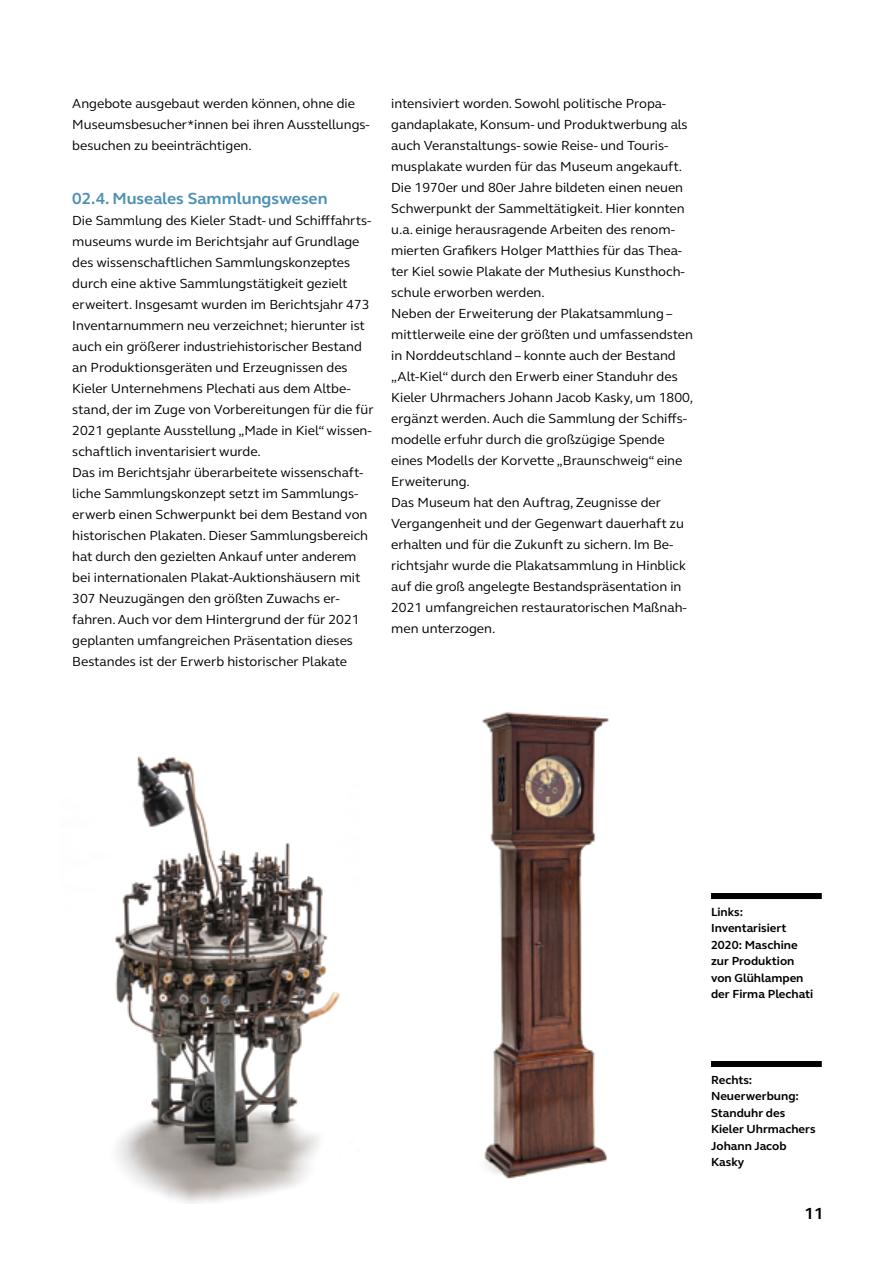
<style>
.page{position:relative;width:893px;height:1263px;background:#fff}
.page>*{position:absolute;margin:0;border:0;box-sizing:border-box;transform-origin:0 0}
.Fließtext{font:700 16.5px "FS Elliot Pro";color:#4e91b4}
.t1{font:700 16.5px "FS Elliot Pro";color:#000}
.Fließtext-2{font:13.5px/21px "FS Elliot Pro";color:#000}
.t2{font:700 12px/16.5px "FS Elliot Pro";color:#000}
</style>
<div class="page">
<img style="left:115px;top:756px;width:225px;height:447px">
<img style="left:482px;top:712px;width:127px;height:467px">
<div style="left:711px;top:1061px;width:111px;height:6px;background:#000"></div>
<div style="left:711px;top:893px;width:111px;height:6px;background:#000"></div>
<p class="Fließtext-2" style="left:72px;top:93px;width:299px">Angebote ausgebaut werden können, ohne die<br>Museumsbesucher*innen bei ihren Ausstellungs&shy;besuchen zu beeinträchtigen.</p>
<p class="Fließtext" style="left:72px;top:187px;width:257px">02.4. Museales Sammlungswesen</p>
<p class="Fließtext-2" style="left:72px;top:210px;width:303px">Die Sammlung des Kieler Stadt- und Schifffahrts&shy;museums wurde im Berichtsjahr auf Grundlage des wissenschaftlichen Sammlungskonzeptes durch eine aktive Sammlungstätigkeit gezielt erweitert. Insgesamt wurden im Berichtsjahr 473<br>Inventarnummern neu verzeichnet; hierunter ist auch ein größerer industriehistorischer Bestand an Produktionsgeräten und Erzeugnissen des Kieler Unternehmens Plechati aus dem Altbe&shy;stand, der im Zuge von Vorbereitungen für die für 2021 geplante Ausstellung „Made in Kiel“ wissen&shy;schaftlich inventarisiert wurde.</p>
<p class="Fließtext-2" style="left:72px;top:462px;width:297px">Das im Berichtsjahr überarbeitete wissenschaft&shy;liche Sammlungskonzept setzt im Sammlungs&shy;erwerb einen Schwerpunkt bei dem Bestand von historischen Plakaten. Dieser Sammlungsbereich hat durch den gezielten Ankauf unter anderem bei internationalen Plakat-Auktionshäusern mit 307 Neuzugängen den größten Zuwachs er&shy;fahren. Auch vor dem Hintergrund der für 2021 geplanten umfangreichen Präsentation dieses Bestandes ist der Erwerb historischer Plakate</p>
<p class="Fließtext-2" style="left:391px;top:93px;width:298px">intensiviert worden. Sowohl politische Propa&shy;gandaplakate, Konsum- und Produktwerbung als auch Veranstaltungs- sowie Reise- und Touris&shy;musplakate wurden für das Museum angekauft.<br>Die 1970er und 80er Jahre bildeten einen neuen Schwerpunkt der Sammeltätigkeit. Hier konnten u.a. einige herausragende Arbeiten des renom&shy;mierten Grafikers Holger Matthies für das Thea&shy;ter Kiel sowie Plakate der Muthesius Kunsthoch&shy;schule erworben werden.</p>
<p class="Fließtext-2" style="left:391px;top:303px;width:304px">Neben der Erweiterung der Plakatsammlung – mittlerweile eine der größten und umfassendsten in Norddeutschland – konnte auch der Bestand „Alt-Kiel“ durch den Erwerb einer Standuhr des Kieler Uhrmachers Johann Jacob Kasky, um 1800, ergänzt werden. Auch die Sammlung der Schiffs&shy;modelle erfuhr durch die großzügige Spende eines Modells der Korvette „Braunschweig“ eine Erweiterung.</p>
<p class="Fließtext-2" style="left:391px;top:492px;width:297px">Das Museum hat den Auftrag, Zeugnisse der Vergangenheit und der Gegenwart dauerhaft zu erhalten und für die Zukunft zu sichern. Im Be&shy;richtsjahr wurde die Plakatsammlung in Hinblick auf die groß angelegte Bestandspräsentation in 2021 umfangreichen restauratorischen Maßnah&shy;men unterzogen.</p>
<p class="t2" style="left:711px;top:903px;width:104px">Links:<br>Inventarisiert<br>2020: Maschine zur Produktion von Glühlampen der Firma Plechati</p>
<p class="t2" style="left:711px;top:1071px;width:106px">Rechts:<br>Neuerwerbung:<br>Standuhr des<br>Kieler Uhrmachers<br>Johann Jacob<br>Kasky</p>
<p class="t1" style="left:804px;top:1202px;width:21px">11</p>
</div>
